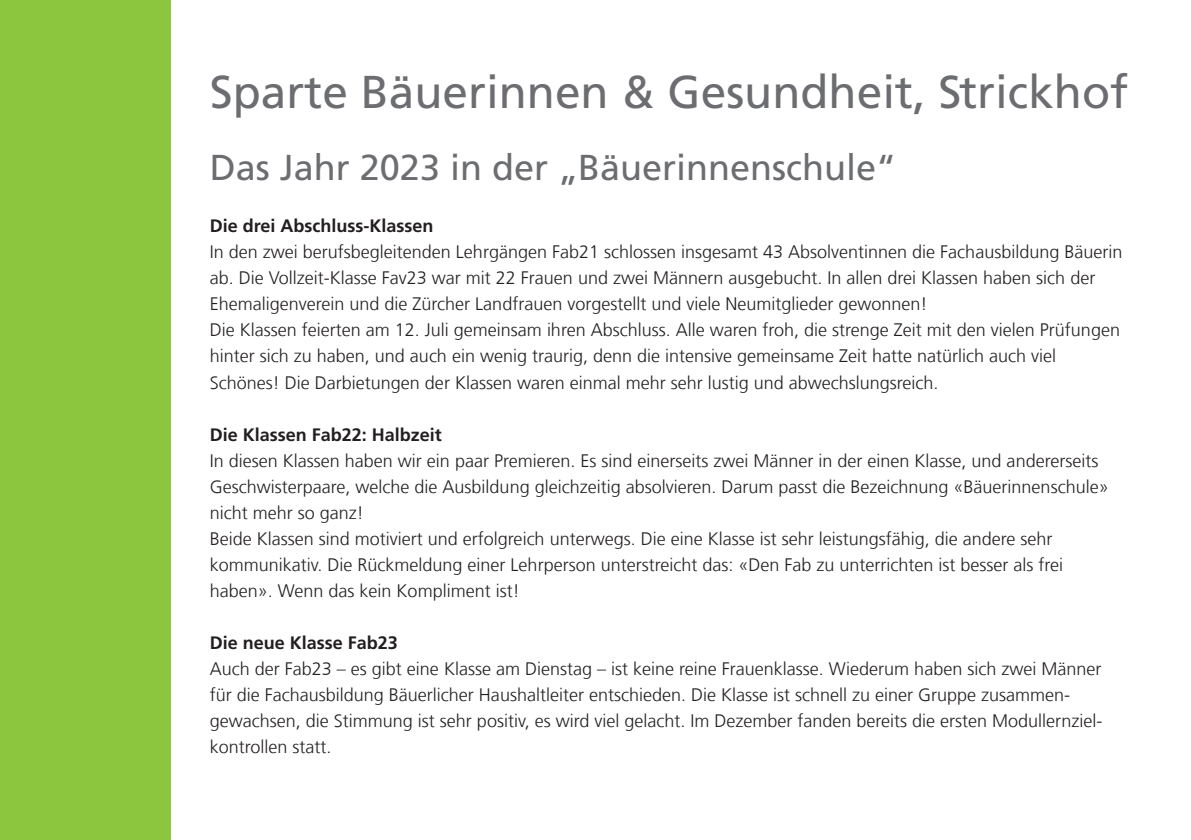
<style>
.page{position:relative;width:1191px;height:840px;background:#fff}
.page>*{position:absolute;margin:0;border:0;box-sizing:border-box;transform-origin:0 0}
.Seitentitel{font:46px "Frutiger LT Com";color:#6c6d70}
.Untertitel{font:36px "Frutiger LT Com";color:#6c6d70}
.Lauftext{font:300 18px/26px "Frutiger LT Com";color:#231f20}
.Lauftext-2{font:700 18px "Frutiger LT Com";color:#231f20}
</style>
<div class="page">
<div style="left:0;top:0;width:170px;height:839px;background:#8bc63e"></div>
<p class="Seitentitel" style="left:210px;top:65px;width:919px">Sparte Bäuerinnen &amp; Gesundheit, Strickhof</p>
<p class="Untertitel" style="left:210px;top:146px;width:688px">Das Jahr 2023 in der „Bäuerinnenschule“</p>
<p class="Lauftext-2" style="left:210px;top:215px;width:225px">Die drei Abschluss-Klassen</p>
<p class="Lauftext" style="left:210px;top:239px;width:914px">In den zwei berufsbegleitenden Lehrgängen Fab21 schlossen insgesamt 43 Absolventinnen die Fachausbildung Bäuerin ab. Die Vollzeit-Klasse Fav23 war mit 22 Frauen und zwei Männern ausgebucht. In allen drei Klassen haben sich der<br>Ehemaligenverein und die Zürcher Landfrauen vorgestellt und viele Neumitglieder gewonnen!</p>
<p class="Lauftext" style="left:210px;top:317px;width:911px">Die Klassen feierten am 12. Juli gemeinsam ihren Abschluss. Alle waren froh, die strenge Zeit mit den vielen Prüfungen hinter sich zu haben, und auch ein wenig traurig, denn die intensive gemeinsame Zeit hatte natürlich auch viel<br>Schönes! Die Darbietungen der Klassen waren einmal mehr sehr lustig und abwechslungsreich.</p>
<p class="Lauftext-2" style="left:210px;top:423px;width:234px">Die Klassen Fab22: Halbzeit</p>
<p class="Lauftext" style="left:210px;top:447px;width:900px">In diesen Klassen haben wir ein paar Premieren. Es sind einerseits zwei Männer in der einen Klasse, und andererseits<br>Geschwisterpaare, welche die Ausbildung gleichzeitig absolvieren. Darum passt die Bezeichnung «Bäuerinnenschule» nicht mehr so ganz!</p>
<p class="Lauftext" style="left:210px;top:525px;width:855px">Beide Klassen sind motiviert und erfolgreich unterwegs. Die eine Klasse ist sehr leistungsfähig, die andere sehr kommunikativ. Die Rückmeldung einer Lehrperson unterstreicht das: «Den Fab zu unterrichten ist besser als frei haben». Wenn das kein Kompliment ist!</p>
<p class="Lauftext-2" style="left:210px;top:631px;width:190px">Die neue Klasse Fab23</p>
<p class="Lauftext" style="left:210px;top:655px;width:894px">Auch der Fab23 – es gibt eine Klasse am Dienstag – ist keine reine Frauenklasse. Wiederum haben sich zwei Männer für die Fachausbildung Bäuerlicher Haushaltleiter entschieden. Die Klasse ist schnell zu einer Gruppe zusammen&shy;gewachsen, die Stimmung ist sehr positiv, es wird viel gelacht. Im Dezember fanden bereits die ersten Modullernziel&shy;kontrollen statt.</p>
</div>
